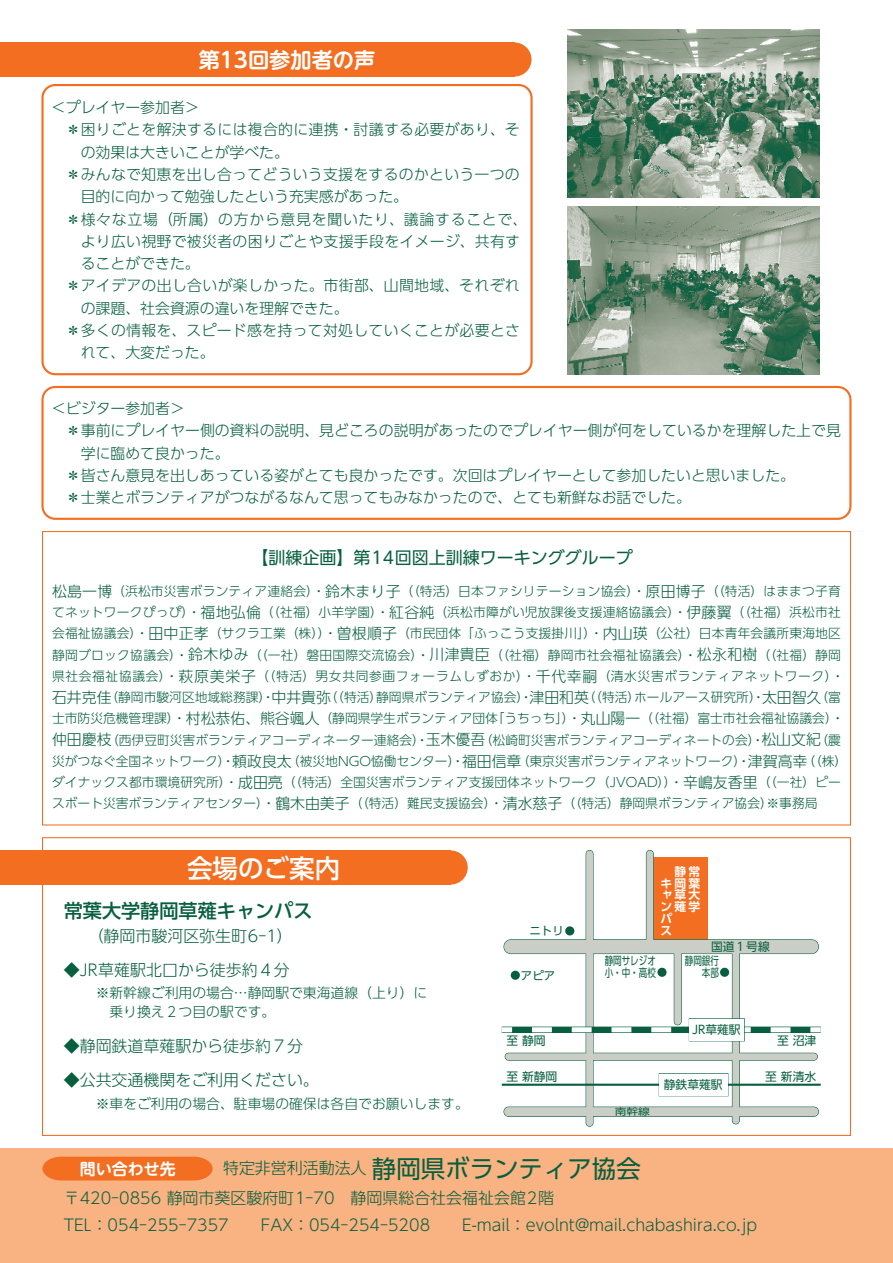
<style>
.page{position:relative;width:893px;height:1263px;background:#fff}
.page>*{position:absolute;margin:0;border:0;box-sizing:border-box;transform-origin:0 0}
.t1{font:500 25.5px "UD Shin Go Pro";color:#fff}
.t2{font:24.45px "UD Shin Go Pro";color:#085f40}
.t3{font:700 21.3px "UD Shin M Go Pro De";color:#fff}
.t4{font:500 19.2px "UD Shin Go Pro";color:#085f40}
.t5{font:16.95px "UD Shin Go Pro";color:#085f40}
.t6{font:300 15.9px/26.5px "UD Shin Go Pro";color:#085f40}
.t7{font:700 15.9px "UD Shin M Go Pro De";color:#fff}
.t8{font:300 14.85px "UD Shin Go Pro";color:#085f40}
.t9{font:300 14.85px "UD Shin Go Pro";letter-spacing:.02em;color:#085f40}
.t10{font:300 14.85px "UD Shin Go Pro";letter-spacing:.05em;color:#085f40}
.t11{font:300 14.85px "UD Shin Go Pro";letter-spacing:.025em;color:#085f40}
.t12{font:300 13.8px/19.2px "UD Shin Go Pro";color:#085f40}
.t13{font:300 12.75px/21.3px "UD Shin Go Pro";letter-spacing:.005em;color:#085f40}
.t14{font:11.7px "UD Shin Go Pro";color:#085f40}
.t15{font:700 11.7px/11.7px "UD Shin Go Pro De";color:#fff}
.t16{font:11.4px/11.4px "UD Shin Go Pro";color:#085f40;scale:.75 1}
.t17{font:11.4px "UD Shin Go Pro";color:#085f40}
.t18{font:9.45px "UD Shin Go Pro";color:#085f40;scale:1.25 1}
.s1{font-size:14.85px}
.s2{font-size:15.9px}
.s3{font-weight:300;font-size:15.9px}
</style>
<div class="page">
<div style="left:0;top:1148px;width:893px;height:115px;background:#f9b281"></div>
<hr style="left:892px;top:1046px;width:1px;height:217px;background:#f9b281">
<div style="left:653px;top:857px;width:55px;height:82px;background:#f36e21"></div>
<div style="left:586px;top:850px;width:7px;height:277px;border:1px solid #085f40;border-radius:3px"></div>
<div style="left:503px;top:1106px;width:316px;height:11px;border:1px solid #085f40;border-radius:5px"></div>
<div style="left:503px;top:939px;width:316px;height:15px;border:1px solid #085f40;border-radius:7px"></div>
<div style="left:646px;top:850px;width:8px;height:94px;border:1px solid #085f40;border-radius:3px"></div>
<div style="left:674px;top:947px;width:8px;height:78px;border:1px solid #085f40;border-radius:3px"></div>
<div style="left:732px;top:946px;width:8px;height:178px;border:1px solid #085f40;border-radius:3px"></div>
<div style="left:586px;top:850px;width:7px;height:276px;background:#cacec6;border-radius:3px"></div>
<div style="left:505px;top:1053px;width:312px;height:7px;background:#cacec6;border-radius:3px"></div>
<div style="left:504px;top:1107px;width:314px;height:9px;background:#cacec6;border-radius:5px"></div>
<div style="left:504px;top:940px;width:314px;height:13px;background:#cacec6;border-radius:7px"></div>
<div style="left:646px;top:850px;width:7px;height:94px;background:#cacec6;border-radius:3px"></div>
<div style="left:674px;top:947px;width:7px;height:78px;background:#cacec6;border-radius:3px"></div>
<div style="left:732px;top:946px;width:7px;height:178px;background:#cacec6;border-radius:3px"></div>
<hr style="left:502px;top:1084px;width:319px;height:2px;background:#085f40">
<div style="left:502px;top:1026px;width:319px;height:7px;background:#085f40"></div>
<div style="left:502px;top:1027px;width:10px;height:5px;background:#fff"></div>
<div style="left:810px;top:1027px;width:11px;height:5px;background:#fff"></div>
<svg style="left:532px;top:1018px;width:268px;height:23px"></svg>
<div style="left:689px;top:1019px;width:55px;height:22px;background:#fff"></div>
<svg style="left:659px;top:1073px;width:69px;height:1px"></svg>
<div style="left:659px;top:1074px;width:69px;height:22px;background:#fff"></div>
<div style="left:511px;top:971px;width:9px;height:9px;background:#085f40;border-radius:50%"></div>
<div style="left:657px;top:968px;width:10px;height:9px;background:#085f40;border-radius:50%"></div>
<div style="left:565px;top:926px;width:9px;height:9px;background:#085f40;border-radius:50%"></div>
<div style="left:720px;top:968px;width:9px;height:9px;background:#085f40;border-radius:50%"></div>
<div style="left:0;top:43px;width:514px;height:34px;background:#f36e21"></div>
<div style="left:497px;top:43px;width:34px;height:34px;background:#f36e21;border-radius:50%"></div>
<div style="left:43px;top:1157px;width:170px;height:23px;background:#f36e21"></div>
<div style="left:41px;top:84px;width:492px;height:291px;border:2px solid #f36e21;border-radius:13px"></div>
<div style="left:41px;top:386px;width:810px;height:134px;border:2px solid #f36e21;border-radius:13px"></div>
<div style="left:0;top:850px;width:451px;height:34px;background:#f36e21"></div>
<div style="left:434px;top:850px;width:34px;height:34px;background:#f36e21;border-radius:50%"></div>
<img style="left:567px;top:30px;width:252px;height:168px">
<img style="left:567px;top:206px;width:252px;height:168px">
<h3 class="t3" style="left:199px;top:43px;width:178px">第13回参加者の声</h3>
<p class="t8" style="left:51px;top:95px;width:150px">＜プレイヤー参加者＞</p>
<p class="t9" style="left:66px;top:118px;width:455px">＊困りごとを解決するには複合的に連携・討議する必要があり、そ</p>
<p class="t8" style="left:81px;top:140px;width:210px">の効果は大きいことが学べた。</p>
<p class="t9" style="left:66px;top:162px;width:455px">＊みんなで知恵を出し合ってどういう支援をするのかという一つの</p>
<p class="t8" style="left:81px;top:184px;width:329px">目的に向かって勉強したという充実感があった。</p>
<p class="t10" style="left:66px;top:207px;width:463px">＊様々な立場（所属）の方から意見を聞いたり、議論することで、</p>
<p class="t9" style="left:81px;top:229px;width:441px">より広い視野で被災者の困りごとや支援手段をイメージ、共有す</p>
<p class="t8" style="left:81px;top:251px;width:121px">ることができた。</p>
<p class="t11" style="left:66px;top:274px;width:455px">＊アイデアの出し合いが楽しかった。市街部、山間地域、それぞれ</p>
<p class="t8" style="left:81px;top:296px;width:269px">の課題、社会資源の違いを理解できた。</p>
<p class="t9" style="left:66px;top:318px;width:456px">＊多くの情報を、スピード感を持って対処していくことが必要とさ</p>
<p class="t8" style="left:81px;top:341px;width:135px">れて、大変だった。</p>
<p class="t8" style="left:51px;top:396px;width:135px">＜ビジター参加者＞</p>
<p class="t8" style="left:66px;top:419px;width:776px">＊事前にプレイヤー側の資料の説明、見どころの説明があったのでプレイヤー側が何をしているかを理解した上で見</p>
<p class="t8" style="left:81px;top:441px;width:150px">学に臨めて良かった。</p>
<p class="t8" style="left:66px;top:463px;width:731px">＊皆さん意見を出しあっている姿がとても良かったです。次回はプレイヤーとして参加したいと思いました。</p>
<p class="t8" style="left:66px;top:486px;width:627px">＊士業とボランティアがつながるなんて思ってもみなかったので、とても新鮮なお話でした。</p>
<h3 class="t5" style="left:252px;top:543px;width:383px">【訓練企画】第14回図上訓練ワーキンググループ</h3>
<p class="t13" style="left:52px;top:580px;width:797px"><span class="s1">松島一博</span>（浜松市災害ボランティア連絡会）・<span class="s1">鈴木まり子</span>（（特活）日本ファシリテーション協会）・<span class="s1">原田博子</span>（（特活）はままつ子育てネットワークぴっぴ）・<span class="s1">福地弘倫</span>（（社福）小羊学園）・<span class="s1">紅谷純</span>（浜松市障がい児放課後支援連絡協議会）・<span class="s1">伊藤翼</span>（（社福）浜松市社会福祉協議会）・<span class="s1">田中正孝</span>（サクラ工業（株））・<span class="s1">曽根順子</span>（市民団体「ふっこう支援掛川」）・<span class="s1">内山瑛</span>（公社）日本青年会議所東海地区静岡ブロック協議会）・<span class="s1">鈴木ゆみ</span>（（一社）磐田国際交流協会）・<span class="s1">川津貴臣</span>（（社福）静岡市社会福祉協議会）・<span class="s1">松永和樹</span>（（社福）静岡県社会福祉協議会）・<span class="s1">萩原美栄子</span>（（特活）男女共同参画フォーラムしずおか）・<span class="s1">千代幸嗣</span>（清水災害ボランティアネットワーク）・<span class="s1">石井克佳</span>（静岡市駿河区地域総務課）・<span class="s1">中井貴弥</span>（（特活）静岡県ボランティア協会）・<span class="s1">津田和英</span>（（特活）ホールアース研究所）・<span class="s1">太田智久</span>（富士市防災危機管理課）・<span class="s1">村松恭佑、熊谷颯人</span>（静岡県学生ボランティア団体｢うちっち｣）・<span class="s1">丸山陽一</span>（（社福）富士市社会福祉協議会）・<span class="s1">仲田慶枝</span>（西伊豆町災害ボランティアコーディネーター連絡会）・<span class="s1">玉木優吾</span>（松崎町災害ボランティアコーディネートの会）・<span class="s1">松山文紀</span>（震災がつなぐ全国ネットワーク）・<span class="s1">頼政良太</span>（被災地NGO恊働センター）・<span class="s1">福田信章</span>（東京災害ボランティアネットワーク）・<span class="s1">津賀高幸</span>（（株）ダイナックス都市環境研究所）・<span class="s1">成田亮</span>（（特活）全国災害ボランティア支援団体ネットワーク（JVOAD））・<span class="s1">辛嶋友香里</span>（（一社）ピースボート災害ボランティアセンター）・<span class="s1">鶴木由美子</span>（（特活）難民支援協会）・<span class="s1">清水慈子</span>（（特活）静岡県ボランティア協会）※事務局</p>
<h1 class="t1" style="left:187px;top:847px;width:155px">会場のご案内</h1>
<h3 class="t4" style="left:64px;top:895px;width:250px">常葉大学静岡草薙キャンパス</h3>
<p class="t6" style="left:64px;top:922px;width:231px">　　（静岡市駿河区弥生町6-1）</p>
<p class="t6" style="left:64px;top:956px;width:227px">◆JR草薙駅北口から徒歩約４分</p>
<p class="t12" style="left:64px;top:983px;width:365px"><span class="s2">　　</span>※新幹線ご利用の場合…静岡駅で東海道線（上り）に<span class="s2">　　</span>　乗り換え２つ目の駅です。</p>
<p class="t6" style="left:64px;top:1032px;width:241px">◆静岡鉄道草薙駅から徒歩約７分</p>
<p class="t6" style="left:64px;top:1066px;width:257px">◆公共交通機関をご利用ください。</p>
<p class="t12" style="left:64px;top:1093px;width:406px"><span class="s2">　　</span>※車をご利用の場合、駐車場の確保は各自でお願いします。</p>
<p class="t17" style="left:530px;top:921px;width:36px">ニトリ</p>
<p class="t17" style="left:521px;top:966px;width:36px">アピア</p>
<p class="t15" style="left:660px;top:865px;width:41px;text-indent:14px">静常キ岡葉ャ草大ン薙学パ<br>ス</p>
<p class="t14" style="left:711px;top:937px;width:60px">国道１号線</p>
<p class="t16" style="left:605px;top:955px;width:70px">静岡サレジオ小・中・高校</p>
<p class="t16" style="left:685px;top:955px;width:47px;text-align:right">静岡銀行本部</p>
<p class="t14" style="left:692px;top:1020px;width:50px">JR草薙駅</p>
<p class="t14" style="left:506px;top:1031px;width:41px">至静岡</p>
<p class="t14" style="left:777px;top:1031px;width:41px">至沼津</p>
<p class="t14" style="left:506px;top:1067px;width:52px">至新静岡</p>
<p class="t14" style="left:765px;top:1067px;width:52px">至新清水</p>
<p class="t14" style="left:664px;top:1075px;width:60px">静鉄草薙駅</p>
<p class="t18" style="left:615px;top:1104px;width:30px">南幹線</p>
<h2 class="t2" style="left:223px;top:1148px;width:419px"><span class="s3">特定非営利活動法人</span>静岡県ボランティア協会</h2>
<p class="t6" style="left:64px;top:1184px;width:695px">〒420-0856 静岡市葵区駿府町1-70　静岡県総合社会福祉会館2階<br>TEL：054-255-7357　　FAX：054-254-5208　　E-mail：evolnt@mail.chabashira.co.jp</p>
<p class="t7" style="left:80px;top:1156px;width:97px">問い合わせ先</p>
</div>
